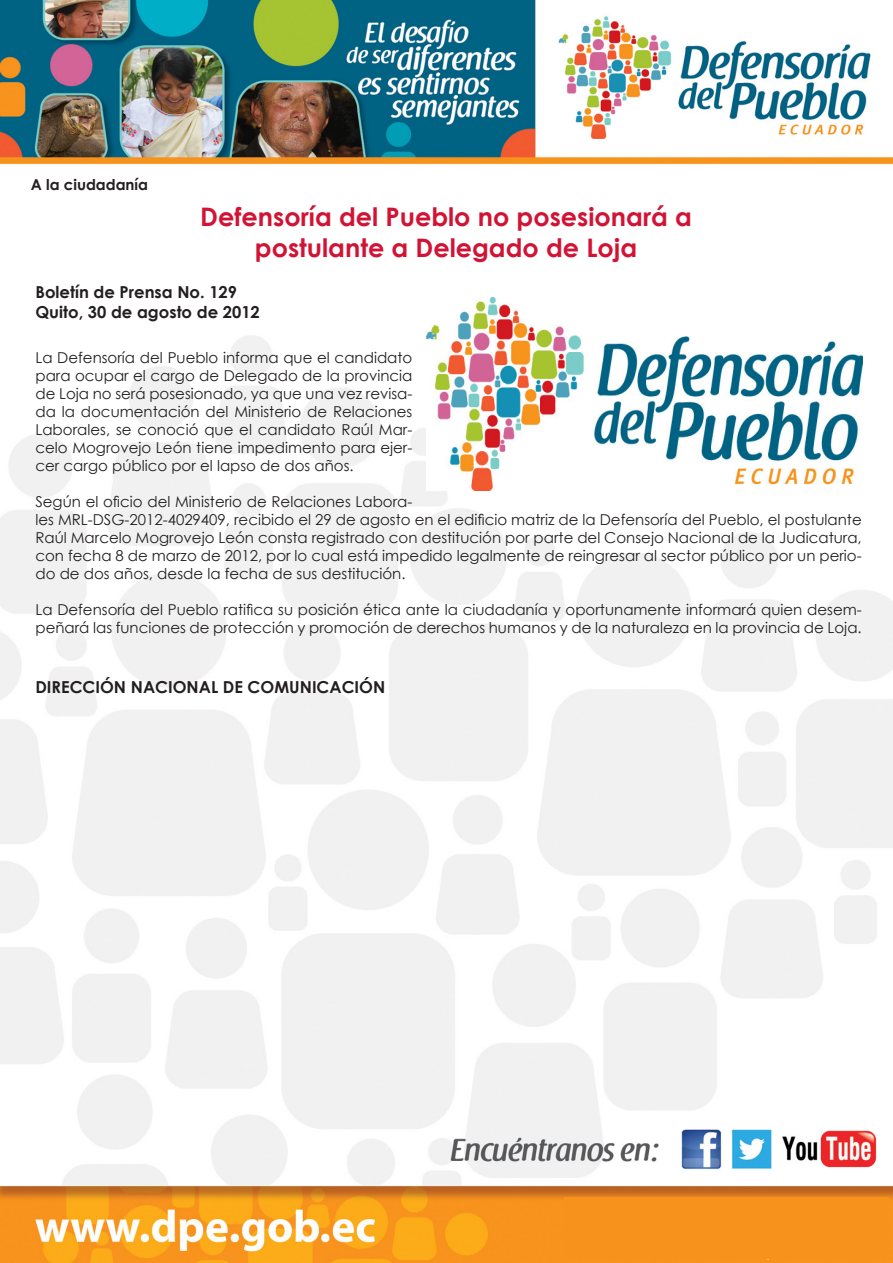
<style>
.page{position:relative;width:893px;height:1263px;background:#fff}
.page>*{position:absolute;margin:0;border:0;box-sizing:border-box;transform-origin:0 0}
.t1{font:700 25.5px "Century Gothic";color:#d11435}
.t2{font:700 16.5px "Century Gothic";color:#231f20}
.t3{font:15px/18px "Century Gothic";color:#231f20;text-align:justify}
.t4{font:700 15px "Century Gothic";color:#231f20}
</style>
<div class="page">
<img style="left:0;top:0;width:893px;height:1263px">
<div style="left:564px;top:1198px;width:325px;height:61px;background:#f7931d"></div>
<img style="left:426px;top:297px;width:437px;height:194px">
<p class="t4" style="left:31px;top:175px;width:119px">A la ciudadanía</p>
<p class="t1" style="left:200px;top:201px;width:493px">Defensoría del Pueblo no posesionará a</p>
<p class="t1" style="left:255px;top:231px;width:384px">postulante a Delegado de Loja</p>
<p class="t2" style="left:35px;top:282px;width:203px">Boletín de Prensa No. 129</p>
<p class="t2" style="left:35px;top:302px;width:226px">Quito, 30 de agosto de 2012</p>
<p class="t3" style="left:35px;top:348px;width:379px">La Defensoría del Pueblo informa que el candidato para ocupar el cargo de Delegado de la provincia de Loja no será posesionado, ya que una vez revisa&shy;da la documentación del Ministerio de Relaciones Laborales, se conoció que el candidato Raúl Mar&shy;celo Mogrovejo León tiene impedimento para ejer&shy;cer cargo público por el lapso de dos años.</p>
<p class="t3" style="left:35px;top:492px;width:379px">Según el oficio del Ministerio de Relaciones Labora-</p>
<p class="t3" style="left:35px;top:511px;width:828px">les MRL-DSG-2012-4029409, recibido el 29 de agosto en el edificio matriz de la Defensoría del Pueblo, el postulante Raúl Marcelo Mogrovejo León consta registrado con destitución por parte del Consejo Nacional de la Judicatura, con fecha 8 de marzo de 2012, por lo cual está impedido legalmente de reingresar al sector público por un perio&shy;do de dos años, desde la fecha de sus destitución.</p>
<p class="t3" style="left:35px;top:601px;width:828px">La Defensoría del Pueblo ratifica su posición ética ante la ciudadanía y oportunamente informará quien desem&shy;peñará las funciones de protección y promoción de derechos humanos y de la naturaleza en la provincia de Loja.</p>
<p class="t2" style="left:35px;top:676px;width:351px">DIRECCIÓN NACIONAL DE COMUNICACIÓN</p>
</div>
